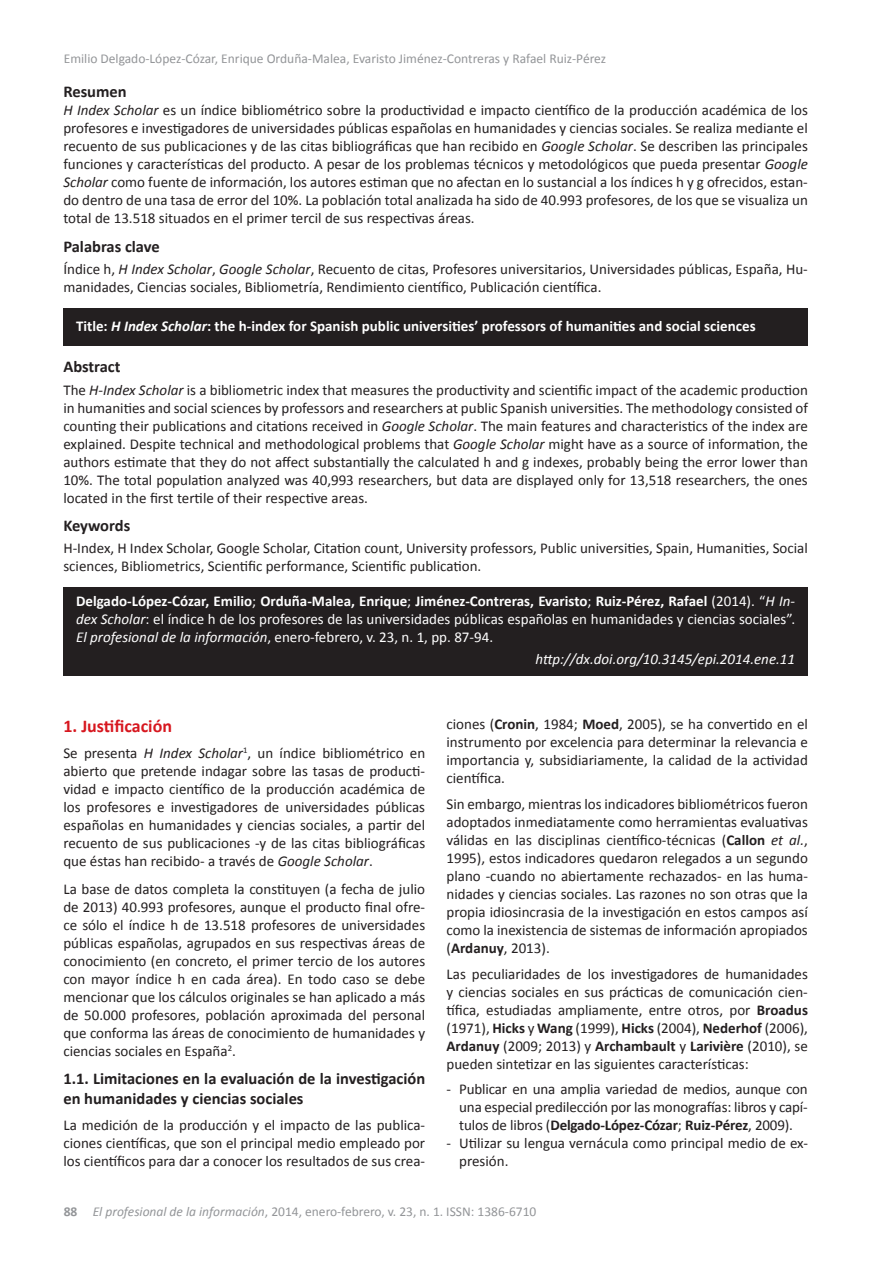
<style>
.page{position:relative;width:893px;height:1263px;background:#fff}
.page>*{position:absolute;margin:0;border:0;box-sizing:border-box;transform-origin:0 0}
.t1{font:700 18px "Calibri";color:#d7171f}
.t2{font:700 16.5px/19.8px "Calibri";color:#231f20}
.t3{font:15px/18px "Calibri";color:#231f20;text-align:justify}
.t4{font:15px/18px "Calibri";color:#fff;text-align:justify}
.t5{font:700 15px "Calibri";color:#fff}
.t6{font:italic 15px "Calibri";color:#fff}
.t7{font:13.5px "Calibri";color:#939598}
.s1{font-style:italic}
.s2{font-weight:700}
</style>
<div class="page">
<div style="left:63px;top:308px;width:744px;height:37px;background:#231f20"></div>
<div style="left:64px;top:587px;width:744px;height:89px;background:#231f20"></div>
<p class="t7" style="left:64px;top:50px;width:544px">Emilio Delgado-López-Cózar, Enrique Orduña-Malea, Evaristo Jiménez-Contreras y Rafael Ruiz-Pérez</p>
<p class="t2" style="left:63px;top:82px;width:65px">Resumen</p>
<p class="t3" style="left:63px;top:101px;width:746px"><span class="s1">H Index Scholar</span> es un índice bibliométrico sobre la productividad e impacto científico de la producción académica de los profesores e investigadores de universidades públicas españolas en humanidades y ciencias sociales. Se realiza mediante el recuento de sus publicaciones y de las citas bibliográficas que han recibido en <span class="s1">Google Scholar</span>. Se describen las principales funciones y características del producto. A pesar de los problemas técnicos y metodológicos que pueda presentar <span class="s1">Google Scholar</span> como fuente de información, los autores estiman que no afectan en lo sustancial a los índices h y g ofrecidos, estan&shy;do dentro de una tasa de error del 10%. La población total analizada ha sido de 40.993 profesores, de los que se visualiza un total de 13.518 situados en el primer tercil de sus respectivas áreas.</p>
<p class="t2" style="left:63px;top:236px;width:98px">Palabras clave</p>
<p class="t3" style="left:63px;top:260px;width:746px">Índice h, <span class="s1">H Index Scholar</span>, <span class="s1">Google Scholar</span>, Recuento de citas, Profesores universitarios, Universidades públicas, España, Hu&shy;manidades, Ciencias sociales, Bibliometría, Rendimiento científico, Publicación científica.</p>
<p class="t5" style="left:76px;top:317px;width:681px">Title: <span class="s1">H Index Scholar</span>: the h-index for Spanish public universities’ professors of humanities and social sciences</p>
<p class="t2" style="left:63px;top:357px;width:59px">Abstract</p>
<p class="t3" style="left:63px;top:381px;width:746px">The <span class="s1">H-Index Scholar</span> is a bibliometric index that measures the productivity and scientific impact of the academic production in humanities and social sciences by professors and researchers at public Spanish universities. The methodology consisted of counting their publications and citations received in <span class="s1">Google Scholar</span>. The main features and characteristics of the index are explained. Despite technical and methodological problems that <span class="s1">Google Scholar</span> might have as a source of information, the authors estimate that they do not affect substantially the calculated h and g indexes, probably being the error lower than 10%. The total population analyzed was 40,993 researchers, but data are displayed only for 13,518 researchers, the ones located in the first tertile of their respective areas.</p>
<p class="t2" style="left:63px;top:515px;width:68px">Keywords</p>
<p class="t3" style="left:63px;top:539px;width:746px">H-Index, H Index Scholar, Google Scholar, Citation count, University professors, Public universities, Spain, Humanities, Social sciences, Bibliometrics, Scientific performance, Scientific publication.</p>
<p class="t4" style="left:76px;top:592px;width:720px"><span class="s2">Delgado-López-Cózar, Emilio</span>; <span class="s2">Orduña-Malea, Enrique</span>; <span class="s2">Jiménez-Contreras, Evaristo</span>; <span class="s2">Ruiz-Pérez, Rafael</span> (2014). “<span class="s1">H In&shy;dex Scholar</span>: el índice h de los profesores de las universidades públicas españolas en humanidades y ciencias sociales”.<br><span class="s1">El profesional de la información</span>, enero-febrero, v. 23, n. 1, pp. 87-94.</p>
<p class="t6" style="left:535px;top:649px;width:261px">http://dx.doi.org/10.3145/epi.2014.ene.11</p>
<p class="t1" style="left:63px;top:714px;width:110px">1. Justificación</p>
<p class="t3" style="left:63px;top:744px;width:363px">Se presenta <span class="s1">H Index Scholar</span><sup>1</sup>, un índice bibliométrico en abierto que pretende indagar sobre las tasas de producti&shy;vidad e impacto científico de la producción académica de los profesores e investigadores de universidades públicas españolas en humanidades y ciencias sociales, a partir del recuento de sus publicaciones -y de las citas bibliográficas que éstas han recibido- a través de <span class="s1">Google Scholar</span>.</p>
<p class="t3" style="left:63px;top:880px;width:363px">La base de datos completa la constituyen (a fecha de julio de 2013) 40.993 profesores, aunque el producto final ofre&shy;ce sólo el índice h de 13.518 profesores de universidades públicas españolas, agrupados en sus respectivas áreas de conocimiento (en concreto, el primer tercio de los autores con mayor índice h en cada área). En todo caso se debe mencionar que los cálculos originales se han aplicado a más de 50.000 profesores, población aproximada del personal que conforma las áreas de conocimiento de humanidades y ciencias sociales en España<sup>2</sup>.</p>
<p class="t2" style="left:63px;top:1069px;width:363px">1.1. Limitaciones en la evaluación de la investigación en humanidades y ciencias sociales</p>
<p class="t3" style="left:63px;top:1116px;width:363px">La medición de la producción y el impacto de las publica&shy;ciones científicas, que son el principal medio empleado por los científicos para dar a conocer los resultados de sus crea-</p>
<p class="t3" style="left:446px;top:715px;width:363px">ciones (<span class="s2">Cronin</span>, 1984; <span class="s2">Moed</span>, 2005), se ha convertido en el instrumento por excelencia para determinar la relevancia e importancia y, subsidiariamente, la calidad de la actividad científica.</p>
<p class="t3" style="left:446px;top:795px;width:363px">Sin embargo, mientras los indicadores bibliométricos fueron adoptados inmediatamente como herramientas evaluativas válidas en las disciplinas científico-técnicas (<span class="s2">Callon</span> <span class="s1">et al.</span>, 1995), estos indicadores quedaron relegados a un segundo plano -cuando no abiertamente rechazados- en las huma&shy;nidades y ciencias sociales. Las razones no son otras que la propia idiosincrasia de la investigación en estos campos así como la inexistencia de sistemas de información apropiados (<span class="s2">Ardanuy</span>, 2013).</p>
<p class="t3" style="left:446px;top:965px;width:363px">Las peculiaridades de los investigadores de humanidades y ciencias sociales en sus prácticas de comunicación cien&shy;tífica, estudiadas ampliamente, entre otros, por <span class="s2">Broadus </span>(1971), <span class="s2">Hicks</span> y <span class="s2">Wang</span> (1999), <span class="s2">Hicks</span> (2004), <span class="s2">Nederhof</span> (2006), <span class="s2">Ardanuy</span> (2009; 2013) y <span class="s2">Archambault</span> y <span class="s2">Larivière</span> (2010), se pueden sintetizar en las siguientes características:</p>
<p class="t3" style="left:459px;top:1079px;width:350px;text-indent:-13px">- Publicar en una amplia variedad de medios, aunque con una especial predilección por las monografías: libros y capí&shy;tulos de libros (<span class="s2">Delgado-López-Cózar</span>; <span class="s2">Ruiz-Pérez</span>, 2009).</p>
<p class="t3" style="left:459px;top:1133px;width:350px;text-indent:-13px">- Utilizar su lengua vernácula como principal medio de ex&shy;presión.</p>
<p class="t7" style="left:64px;top:1203px;width:474px"><span class="s2">88</span> <span class="s1">El profesional de la información</span>, 2014, enero-febrero, v. 23, n. 1. ISSN: 1386-6710</p>
</div>
